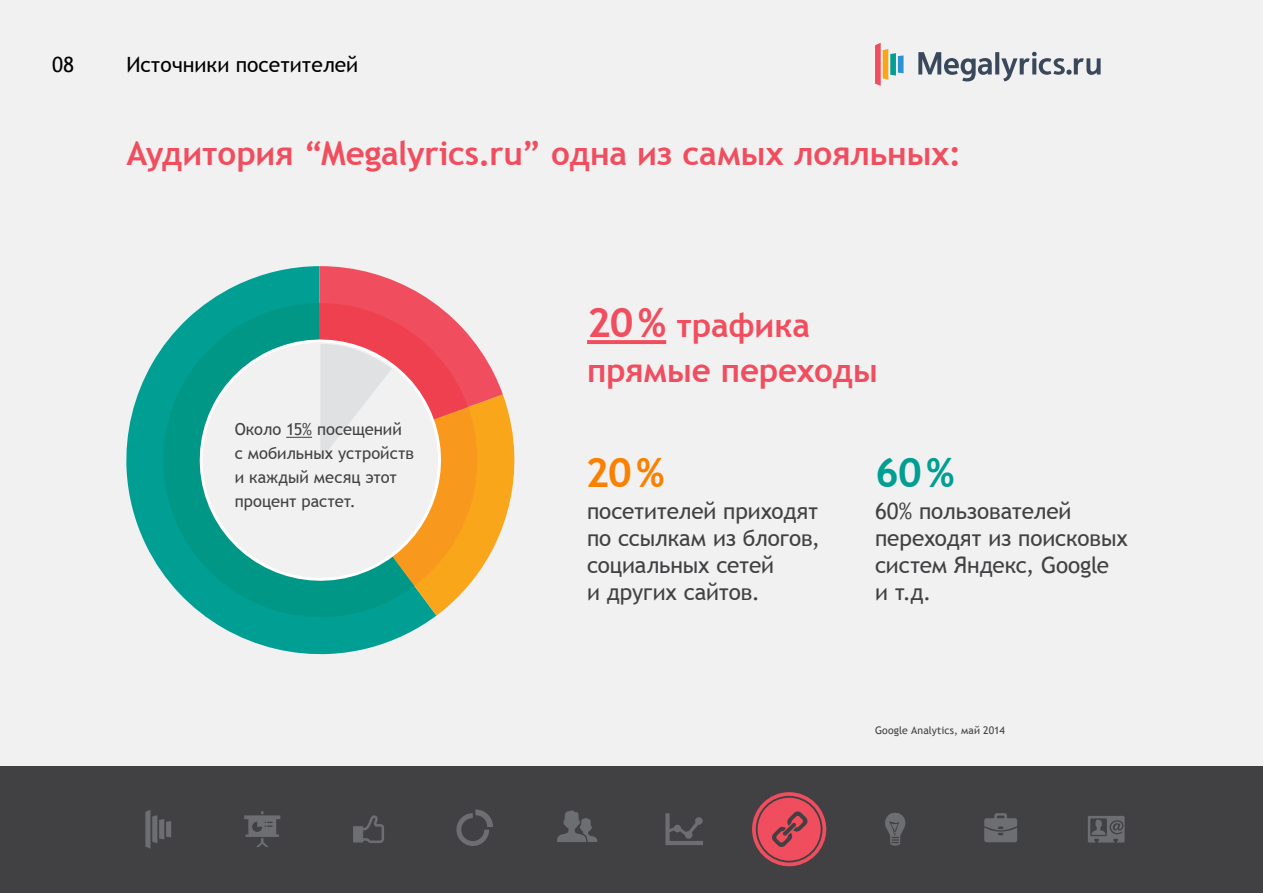
<style>
.page{position:relative;width:1263px;height:893px;background:#fff}
.page>*{position:absolute;margin:0;border:0;box-sizing:border-box;transform-origin:0 0}
.t1{font:700 40.5px "Trebuchet MS";color:#fa8000}
.t2{font:700 40.5px "Trebuchet MS";color:#009e93}
.t3{font:700 33px/45px "Trebuchet MS";letter-spacing:-.005em;color:#f04e5e}
.t4{font:22.5px/27px "Trebuchet MS";letter-spacing:-.005em;color:#414042}
.t5{font:21px "Trebuchet MS";color:#000}
.t6{font:16.5px/24px "Trebuchet MS";color:#414042}
.t7{font:10.5px "Trebuchet MS";letter-spacing:.005em;color:#414042}
.s1{font-size:40.5px}
</style>
<div class="page">
<div style="left:0;top:0;width:1263px;height:766px;background:#f1f1f2"></div>
<svg style="left:875px;top:43px;width:28px;height:43px"></svg>
<svg style="left:918px;top:51px;width:182px;height:30px"></svg>
<div style="left:0;top:767px;width:1263px;height:126px;background:#414042"></div>
<svg style="left:145px;top:810px;width:26px;height:39px"></svg>
<svg style="left:244px;top:811px;width:37px;height:36px"></svg>
<svg style="left:353px;top:815px;width:31px;height:28px"></svg>
<svg style="left:456px;top:809px;width:37px;height:37px"></svg>
<svg style="left:557px;top:810px;width:41px;height:32px"></svg>
<svg style="left:665px;top:813px;width:38px;height:32px"></svg>
<svg style="left:752px;top:792px;width:74px;height:74px"></svg>
<svg style="left:885px;top:812px;width:21px;height:34px"></svg>
<svg style="left:984px;top:813px;width:33px;height:30px"></svg>
<svg style="left:1088px;top:816px;width:37px;height:27px"></svg>
<svg style="left:587px;top:340px;width:79px;height:4px"></svg>
<svg style="left:126px;top:266px;width:310px;height:389px"></svg>
<svg style="left:144px;top:303px;width:270px;height:316px;fill:#009e93"></svg>
<svg style="left:183px;top:323px;width:136px;height:275px;fill:#009786"></svg>
<div style="left:203px;top:342px;width:235px;height:236px;background:#f1f1f2;border-radius:50%"></div>
<svg style="left:319px;top:266px;width:196px;height:350px"></svg>
<svg style="left:286px;top:437px;width:26px;height:1px"></svg>
<p class="t5" style="left:52px;top:52px;width:24px">08</p>
<p class="t5" style="left:126px;top:52px;width:233px">Источники посетителей</p>
<h2 class="t3" style="left:126px;top:130px;width:836px">Аудитория “Megalyrics.ru” одна из самых лояльных:</h2>
<p class="t6" style="left:235px;top:418px;width:181px">Около 15% посещений с мобильных устройств и каждый месяц этот процент растет.</p>
<h2 class="t3" style="left:587px;top:303px;width:292px"><span class="s1">20%</span> трафика прямые переходы</h2>
<h1 class="t1" style="left:585px;top:447px;width:81px">20%</h1>
<p class="t4" style="left:587px;top:498px;width:235px">посетителей приходят по ссылкам из блогов, социальных сетей<br>и других сайтов.</p>
<h1 class="t2" style="left:875px;top:447px;width:81px">60 %</h1>
<p class="t4" style="left:875px;top:498px;width:254px">60% пользователей переходят из поисковых систем Яндекс, Google<br>и т.д.</p>
<p class="t7" style="left:875px;top:724px;width:131px">Google Analytics, май 2014</p>
</div>
